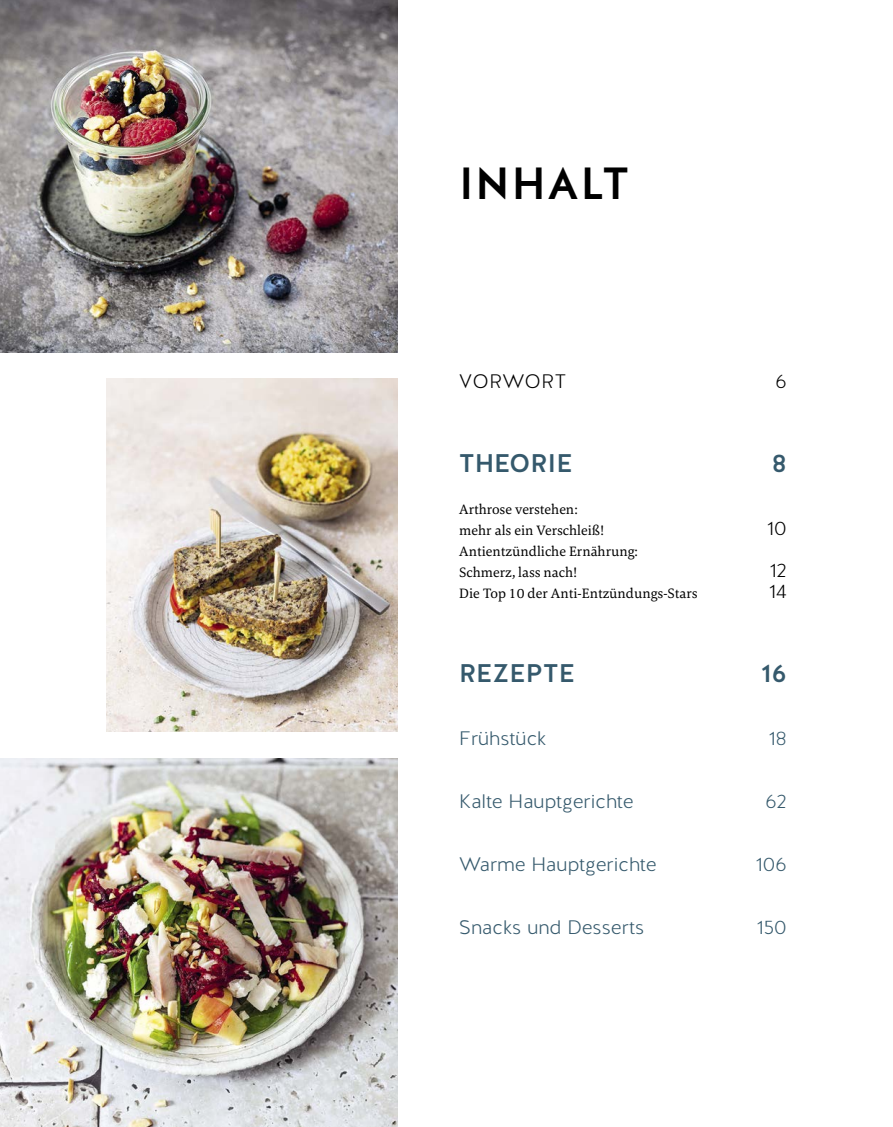
<style>
.page{position:relative;width:893px;height:1127px;background:#fff}
.page>*{position:absolute;margin:0;border:0;box-sizing:border-box;transform-origin:0 0}
.t1{font:500 45px "Halis GR";letter-spacing:.03em;color:#000}
.t2{font:500 25.5px "Halis GR";letter-spacing:.01em;color:#35596c}
.t3{font:300 19.5px "Halis GR";color:#35596c}
.t4{font:300 19.5px "Halis GR";letter-spacing:.02em;color:#000}
.t5{font:14.25px/21px "Carrara";color:#000}
</style>
<div class="page">
<img style="left:0;top:759px;width:398px;height:368px">
<img style="left:0;top:0;width:398px;height:353px">
<img style="left:106px;top:379px;width:292px;height:353px">
<h1 class="t1" style="left:459px;top:157px;width:172px">INHALT</h1>
<h3 class="t4" style="left:459px;top:374px;width:109px">VORWORT</h3>
<h3 class="t4" style="left:775px;top:374px;width:13px">6</h3>
<h2 class="t2" style="left:459px;top:448px;width:115px">THEORIE</h2>
<h2 class="t2" style="left:772px;top:448px;width:16px">8</h2>
<p class="t5" style="left:459px;top:500px;width:146px">Arthrose verstehen: mehr als ein Verschleiß!</p>
<h3 class="t4" style="left:767px;top:521px;width:21px">10</h3>
<p class="t5" style="left:459px;top:542px;width:180px">Antientzündliche Ernährung:<br>Schmerz, lass nach!</p>
<h3 class="t4" style="left:770px;top:563px;width:18px">12</h3>
<p class="t5" style="left:459px;top:584px;width:240px">Die Top 10 der Anti-Entzündungs-Stars</p>
<h3 class="t4" style="left:769px;top:584px;width:19px">14</h3>
<h2 class="t2" style="left:459px;top:658px;width:117px">REZEPTE</h2>
<h2 class="t2" style="left:761px;top:658px;width:27px">16</h2>
<h3 class="t3" style="left:459px;top:731px;width:89px">Frühstück</h3>
<h3 class="t3" style="left:769px;top:731px;width:20px">18</h3>
<h3 class="t3" style="left:459px;top:794px;width:176px">Kalte Hauptgerichte</h3>
<h3 class="t3" style="left:765px;top:794px;width:23px">62</h3>
<h3 class="t3" style="left:459px;top:857px;width:199px">Warme Hauptgerichte</h3>
<h3 class="t3" style="left:756px;top:857px;width:32px">106</h3>
<h3 class="t3" style="left:459px;top:920px;width:187px">Snacks und Desserts</h3>
<h3 class="t3" style="left:757px;top:920px;width:31px">150</h3>
</div>
